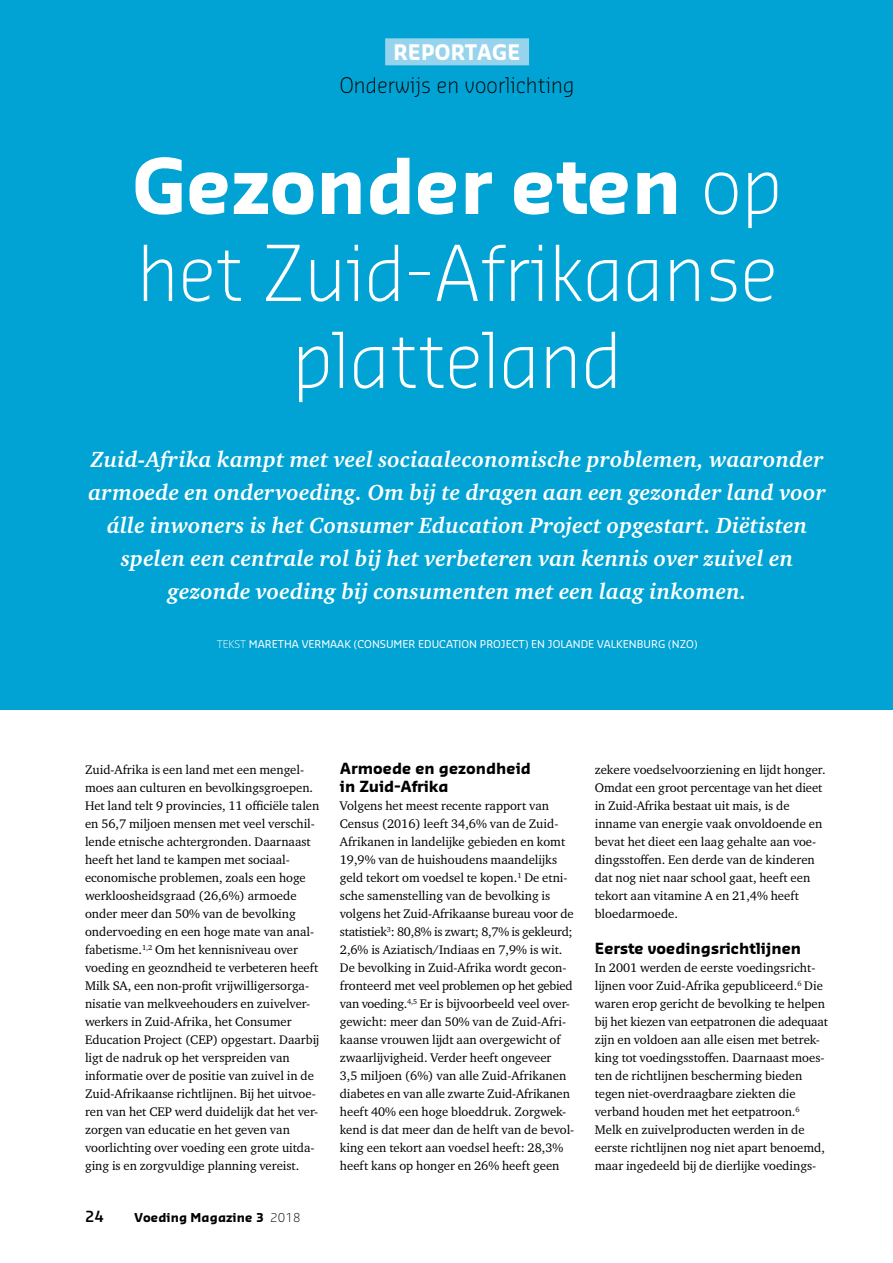
<style>
.page{position:relative;width:893px;height:1263px;background:#fff}
.page>*{position:absolute;margin:0;border:0;box-sizing:border-box;transform-origin:0 0}
.t1{font:300 75px/87px "Sansa Std";color:#fff;text-align:center}
.t2{font:italic 700 22.5px/33px "Charter ITC Std";letter-spacing:.01em;color:#fff;text-align:center}
.t3{font:300 21px "Sansa Std";letter-spacing:.01em;color:#000}
.t4{font:700 21px "Sansa Std";letter-spacing:.01em;color:#fff}
.t5{font:700 15px/18px "Sansa Std";color:#000}
.t6{font:600 15px "Sansa Std";color:#000}
.t7{font:12.75px/18px "Charter ITC Std";color:#000}
.t8{font:700 12px "Sansa Std";letter-spacing:.01em;color:#000}
.t9{font:10.5px "Sansa Std";color:#fff}
.s1{font-weight:700}
.s2{font-weight:300}
</style>
<div class="page">
<div style="left:0;top:0;width:893px;height:709px;background:#00a3d3"></div>
<div style="left:385px;top:38px;width:144px;height:27px;background:#96d3ec"></div>
<h3 class="t4" style="left:394px;top:38px;width:129px">REPORTAGE</h3>
<h3 class="t3" style="left:340px;top:71px;width:236px">Onderwijs en voorlichting</h3>
<h1 class="t1" style="left:133px;top:139px;width:650px"><span class="s1">Gezonder eten</span> op het Zuid-Afrikaanse platteland</h1>
<p class="t2" style="left:88px;top:442px;width:739px">Zuid-Afrika kampt met veel sociaaleconomische problemen, waaronder armoede en ondervoeding. Om bij te dragen aan een gezonder land voor álle inwoners is het Consumer Education Project opgestart. Diëtisten spelen een centrale rol bij het verbeteren van kennis over zuivel en gezonde voeding bij consumenten met een laag inkomen.</p>
<p class="t9" style="left:217px;top:637px;width:482px"><span class="s2">TEKST</span> MARETHA VERMAAK (CONSUMER EDUCATION PROJECT) EN JOLANDE VALKENBURG (NZO)</p>
<p class="t7" style="left:85px;top:760px;width:236px">Zuid-Afrika is een land met een mengel&shy;moes aan culturen en bevolkingsgroepen.<br>Het land telt 9 provincies, 11 officiële talen en 56,7 miljoen mensen met veel verschil&shy;lende etnische achtergronden. Daarnaast heeft het land te kampen met sociaal&shy;economische problemen, zoals een hoge werkloosheidsgraad (26,6%) armoede onder meer dan 50% van de bevolking ondervoeding en een hoge mate van anal&shy;fabetisme.<sup>1,2</sup> Om het kennisniveau over voeding en geozndheid te verbeteren heeft Milk SA, een non-profit vrijwilligersorga&shy;nisatie van melkveehouders en zuivelver&shy;werkers in Zuid-Afrika, het Consumer Education Project (CEP) opgestart. Daarbij ligt de nadruk op het verspreiden van informatie over de positie van zuivel in de Zuid-Afrikaanse richtlijnen. Bij het uitvoe&shy;ren van het CEP werd duidelijk dat het ver&shy;zorgen van educatie en het geven van voorlichting over voeding een grote uitda&shy;ging is en zorgvuldige planning vereist.</p>
<p class="t6" style="left:85px;top:1206px;width:20px">24</p>
<p class="t8" style="left:134px;top:1210px;width:168px">Voeding Magazine 3 <span class="s2">2018</span></p>
<p class="t5" style="left:340px;top:759px;width:193px">Armoede en gezondheid in Zuid-Afrika</p>
<p class="t7" style="left:340px;top:796px;width:236px">Volgens het meest recente rapport van Census (2016) leeft 34,6% van de Zuid-- Afrikanen in landelijke gebieden en komt 19,9% van de huishoudens maandelijks geld tekort om voedsel te kopen.<sup>1</sup> De etni&shy;sche samenstelling van de bevolking is volgens het Zuid-Afrikaanse bureau voor de statistiek<sup>3</sup>: 80,8% is zwart; 8,7% is gekleurd; 2,6% is Aziatisch/Indiaas en 7,9% is wit.<br>De bevolking in Zuid-Afrika wordt gecon&shy;fronteerd met veel problemen op het gebied van voeding.<sup>4,5</sup> Er is bijvoorbeeld veel over&shy;gewicht: meer dan 50% van de Zuid-Afri&shy;kaanse vrouwen lijdt aan overgewicht of zwaarlijvigheid. Verder heeft ongeveer<br>3,5 miljoen (6%) van alle Zuid-Afrikanen diabetes en van alle zwarte Zuid-Afrikanen heeft 40% een hoge bloeddruk. Zorgwek&shy;kend is dat meer dan de helft van de bevol&shy;king een tekort aan voedsel heeft: 28,3% heeft kans op honger en 26% heeft geen</p>
<p class="t7" style="left:595px;top:760px;width:232px">zekere voedselvoorziening en lijdt honger.<br>Omdat een groot percentage van het dieet in Zuid-Afrika bestaat uit mais, is de inname van energie vaak onvoldoende en bevat het dieet een laag gehalte aan voe&shy;dingsstoffen. Een derde van de kinderen dat nog niet naar school gaat, heeft een tekort aan vitamine A en 21,4% heeft bloedarmoede.</p>
<p class="t5" style="left:595px;top:939px;width:208px">Eerste voedingsrichtlijnen</p>
<p class="t7" style="left:595px;top:958px;width:235px">In 2001 werden de eerste voedingsricht&shy;lijnen voor Zuid-Afrika gepubliceerd.<sup>6</sup> Die waren erop gericht de bevolking te helpen bij het kiezen van eetpatronen die adequaat zijn en voldoen aan alle eisen met betrek&shy;king tot voedingsstoffen. Daarnaast moes&shy;ten de richtlijnen bescherming bieden tegen niet-overdraagbare ziekten die verband houden met het eetpatroon.<sup>6<br></sup>Melk en zuivelproducten werden in de eerste richtlijnen nog niet apart benoemd, maar ingedeeld bij de dierlijke voedings-</p>
</div>
